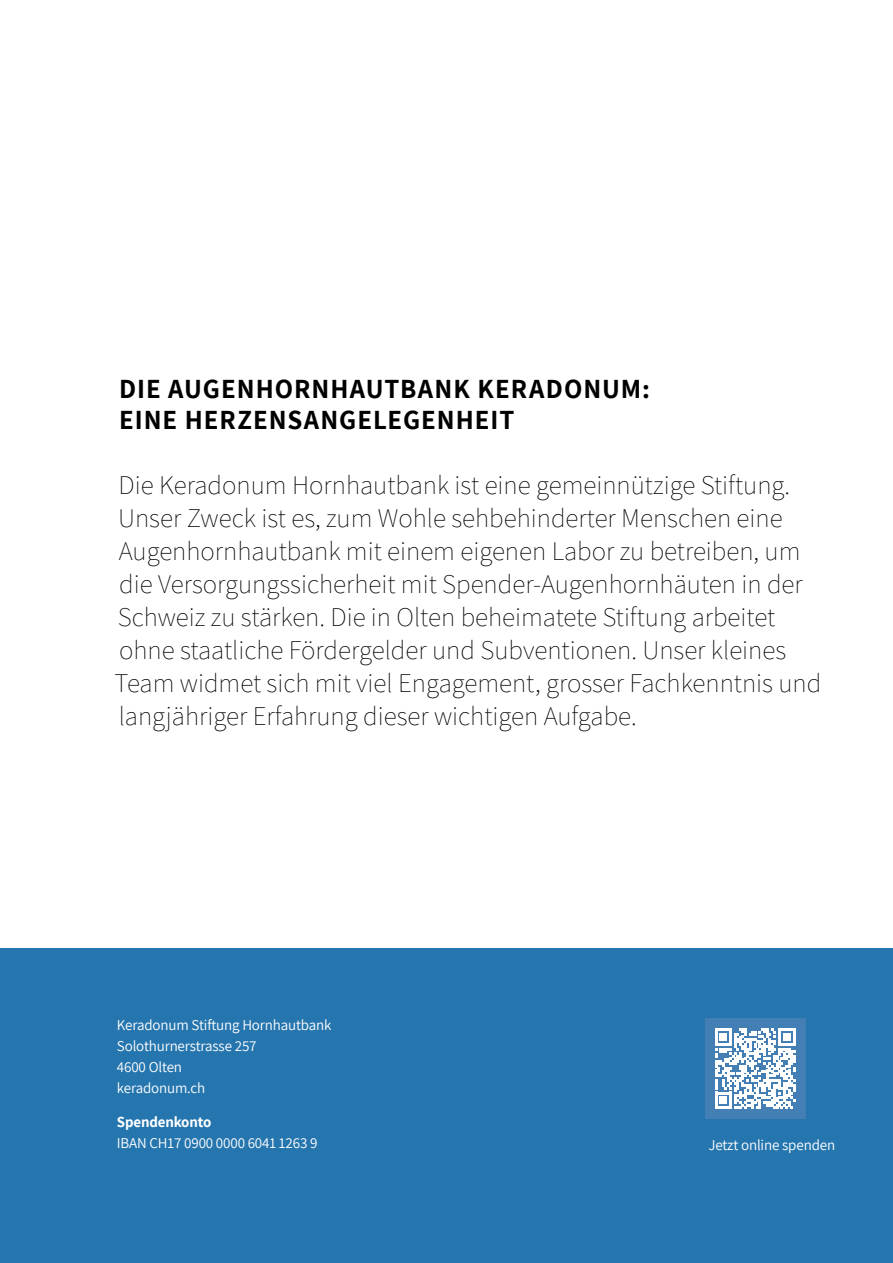
<style>
.page{position:relative;width:893px;height:1263px;background:#fff}
.page>*{position:absolute;margin:0;border:0;box-sizing:border-box;transform-origin:0 0}
.t1{font:200 27px/33px "Assistant";color:#000}
.t2{font:700 27px/31.5px "Assistant";letter-spacing:.035em;color:#000}
.t3{font:15px/21px "Assistant";letter-spacing:-.01em;color:#fff}
.t4{font:700 15px "Assistant";letter-spacing:-.01em;color:#fff}
</style>
<div class="page">
<div style="left:0;top:948px;width:893px;height:315px;background:#2575ae"></div>
<div style="left:705px;top:1018px;width:100px;height:101px;background:#437eb4"></div>
<svg style="left:715px;top:1028px;width:80px;height:81px"></svg>
<p class="t2" style="left:119px;top:372px;width:533px">DIE AUGENHORNHAUTBANK KERADONUM:<br>EINE HERZENSANGELEGENHEIT</p>
<p class="t1" style="left:115px;top:467px;width:708px">Die Keradonum Hornhautbank ist eine gemeinnützige Stiftung.<br>Unser Zweck ist es, zum Wohle sehbehinderter Menschen eine Augenhornhautbank mit einem eigenen Labor zu betreiben, um die Versorgungssicherheit mit Spender-Augenhornhäuten in der Schweiz zu stärken. Die in Olten beheimatete Stiftung arbeitet ohne staatliche Fördergelder und Subventionen. Unser kleines Team widmet sich mit viel Engagement, grosser Fachkenntnis und langjähriger Erfahrung dieser wichtigen Aufgabe.</p>
<p class="t3" style="left:117px;top:1014px;width:216px">Keradonum Stiftung Hornhautbank<br>Solothurnerstrasse 257<br>4600 Olten<br>keradonum.ch</p>
<p class="t4" style="left:117px;top:1112px;width:96px">Spendenkonto</p>
<p class="t3" style="left:117px;top:1132px;width:202px">IBAN CH17 0900 0000 6041 1263 9</p>
<p class="t3" style="left:708px;top:1133px;width:128px">Jetzt online spenden</p>
</div>
